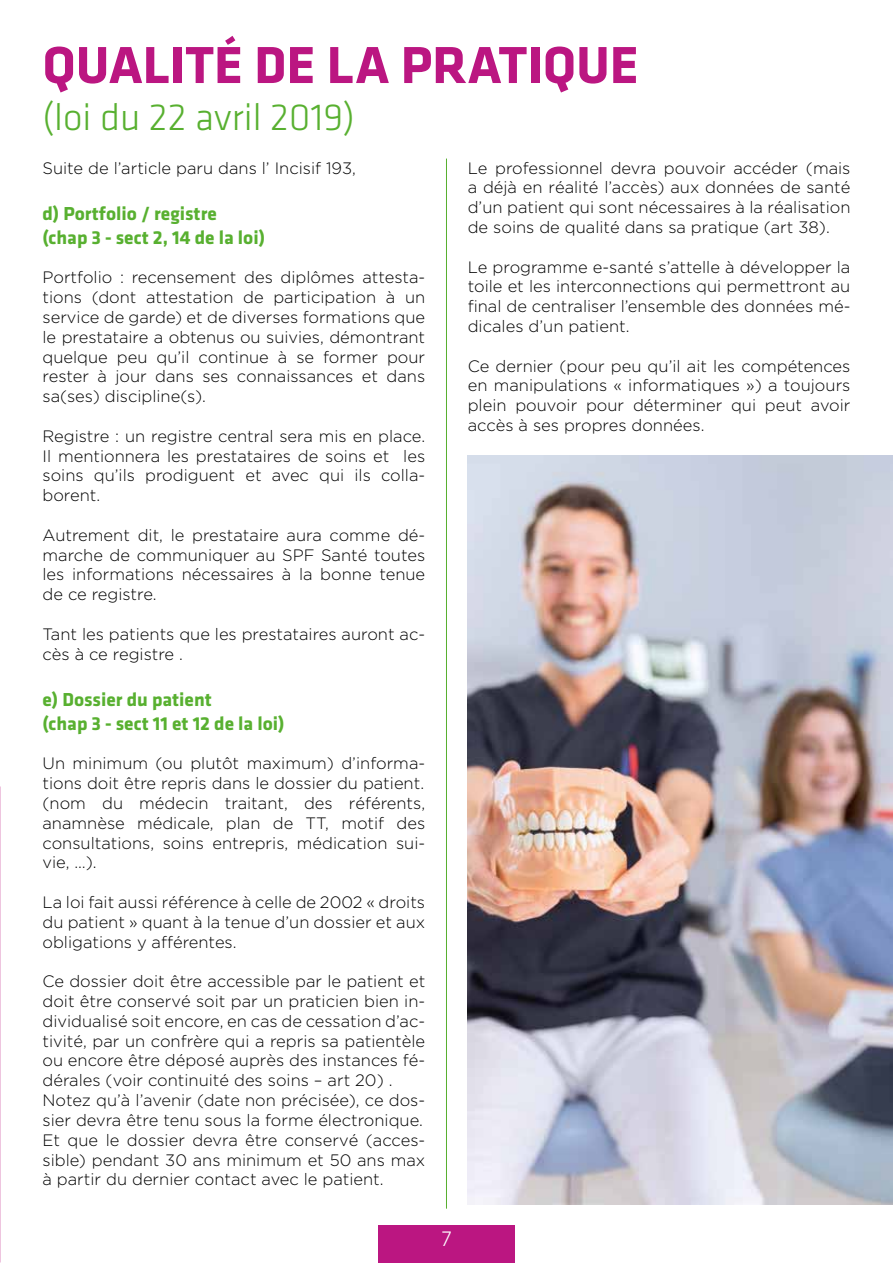
<style>
.page{position:relative;width:893px;height:1263px;background:#fff}
.page>*{position:absolute;margin:0;border:0;box-sizing:border-box;transform-origin:0 0}
.t1{font:700 54px "Klavika";color:#bb1681}
.t2{font:300 39px "Klavika";color:#58b030}
.t3{font:300 22.5px "Klavika";color:#fff}
.t4{font:700 19.5px/23.4px "Klavika";color:#58b030}
.t5{font:300 16.5px/19.8px "Gotham";color:#000;text-align:justify}
</style>
<div class="page">
<div style="left:378px;top:1225px;width:136px;height:38px;background:#bb1681"></div>
<hr style="left:446px;top:159px;width:1px;height:1049px;background:#58b030">
<img style="left:468px;top:455px;width:425px;height:750px">
<h1 class="t1" style="left:43px;top:36px;width:598px">QUALITÉ DE LA PRATIQUE</h1>
<h2 class="t2" style="left:43px;top:96px;width:314px">(loi du 22 avril 2019)</h2>
<p class="t5" style="left:43px;top:158px;width:315px">Suite de l’article paru dans l’ Incisif 193,</p>
<p class="t4" style="left:43px;top:203px;width:224px">d) Portfolio / registre (chap 3 - sect 2, 14 de la loi)</p>
<p class="t5" style="left:43px;top:267px;width:384px">Portfolio : recensement des diplômes attesta&shy;tions (dont attestation de participation à un service de garde) et de diverses formations que le prestataire a obtenus ou suivies, démontrant quelque peu qu’il continue à se former pour rester à jour dans ses connaissances et dans sa(ses) discipline(s).</p>
<p class="t5" style="left:43px;top:426px;width:384px">Registre : un registre central sera mis en place.<br>Il mentionnera les prestataires de soins et les soins qu’ils prodiguent et avec qui ils colla&shy;borent.</p>
<p class="t5" style="left:43px;top:525px;width:384px">Autrement dit, le prestataire aura comme dé&shy;marche de communiquer au SPF Santé toutes les informations nécessaires à la bonne tenue de ce registre.</p>
<p class="t5" style="left:43px;top:624px;width:384px">Tant les patients que les prestataires auront ac&shy;cès à ce registre .</p>
<p class="t4" style="left:43px;top:689px;width:244px">e) Dossier du patient<br>(chap 3 - sect 11 et 12 de la loi)</p>
<p class="t5" style="left:43px;top:753px;width:384px">Un minimum (ou plutôt maximum) d’informa&shy;tions doit être repris dans le dossier du patient. (nom du médecin traitant, des référents, anamnèse médicale, plan de TT, motif des consultations, soins entrepris, médication sui&shy;vie, …).</p>
<p class="t5" style="left:43px;top:892px;width:384px">La loi fait aussi référence à celle de 2002 « droits du patient » quant à la tenue d’un dossier et aux obligations y afférentes.</p>
<p class="t5" style="left:43px;top:971px;width:384px;text-align:left">Ce dossier doit être accessible par le patient et doit être conservé soit par un praticien bien in&shy;dividualisé soit encore, en cas de cessation d’ac&shy;tivité, par un confrère qui a repris sa patientèle ou encore être déposé auprès des instances fé&shy;dérales (voir continuité des soins – art 20) .<br>Notez qu’à l’avenir (date non précisée), ce dos&shy;sier devra être tenu sous la forme électronique.<br>Et que le dossier devra être conservé (acces&shy;sible) pendant 30 ans minimum et 50 ans max à partir du dernier contact avec le patient.</p>
<p class="t5" style="left:468px;top:158px;width:384px">Le professionnel devra pouvoir accéder (mais a déjà en réalité l’accès) aux données de santé d’un patient qui sont nécessaires à la réalisation de soins de qualité dans sa pratique (art 38).</p>
<p class="t5" style="left:468px;top:257px;width:384px">Le programme e-santé s’attelle à développer la toile et les interconnections qui permettront au final de centraliser l’ensemble des données mé&shy;dicales d’un patient.</p>
<p class="t5" style="left:468px;top:356px;width:384px">Ce dernier (pour peu qu’il ait les compétences en manipulations « informatiques ») a toujours plein pouvoir pour déterminer qui peut avoir accès à ses propres données.</p>
<h3 class="t3" style="left:442px;top:1226px;width:11px">7</h3>
</div>
